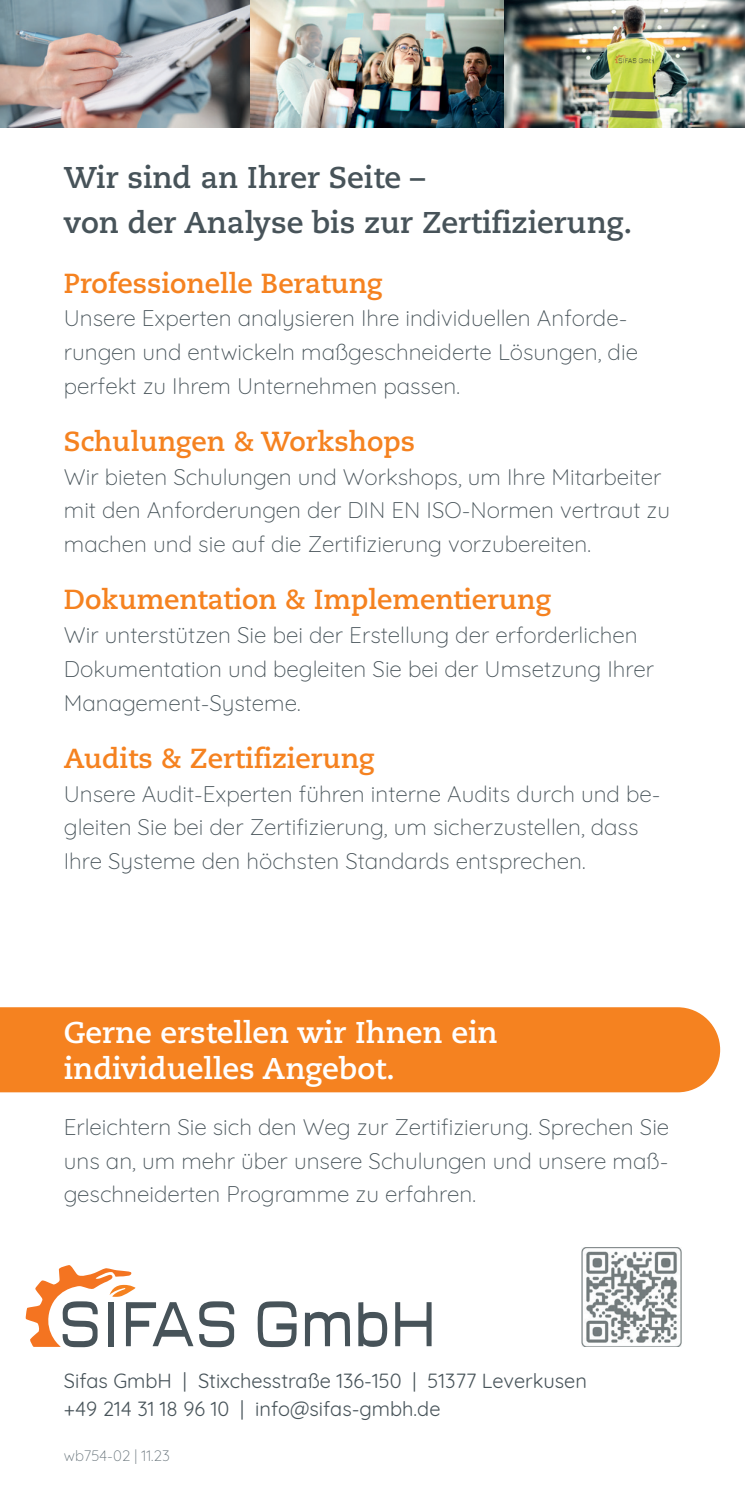
<style>
.page{position:relative;width:745px;height:1489px;background:#fff}
.page>*{position:absolute;margin:0;border:0;box-sizing:border-box;transform-origin:0 0}
.t1{font:700 30px/45px "Caecilia LT Pro 75";color:#475359}
.t2{font:700 30px/36px "Caecilia LT Pro 75";color:#fff}
.t3{font:700 27.5px "Caecilia LT Pro 75";color:#f58220}
.t4{font:300 22.5px/33.8px "Quicksand";color:#475359}
.t5{font:20px/28px "Quicksand";color:#475359}
.t6{font:300 15px "Quicksand";color:#68747b}
</style>
<div class="page">
<svg style="left:257px;top:1301px;width:39px;height:45px"></svg>
<svg style="left:358px;top:1302px;width:29px;height:45px"></svg>
<svg style="left:395px;top:1302px;width:36px;height:43px"></svg>
<svg style="left:305px;top:1311px;width:45px;height:34px"></svg>
<svg style="left:25px;top:1265px;width:168px;height:82px"></svg>
<svg style="left:199px;top:1301px;width:35px;height:46px"></svg>
<img style="left:581px;top:1247px;width:99px;height:99px">
<div style="left:0;top:1007px;width:719px;height:85px;background:#f58220"></div>
<img style="left:0;top:0;width:250px;height:128px">
<img style="left:250px;top:0;width:254px;height:128px">
<img style="left:504px;top:0;width:240px;height:128px">
<h1 class="t1" style="left:64px;top:154px;width:569px">Wir sind an Ihrer Seite –<br>von der Analyse bis zur Zertifizierung.</h1>
<p class="t3" style="left:64px;top:264px;width:320px">Professionelle Beratung</p>
<p class="t4" style="left:64px;top:299px;width:575px">Unsere Experten analysieren Ihre individuellen Anforde&shy;rungen und entwickeln maßgeschneiderte Lösungen, die perfekt zu Ihrem Unternehmen passen.</p>
<p class="t3" style="left:64px;top:422px;width:352px">Schulungen &amp; Workshops</p>
<p class="t4" style="left:64px;top:457px;width:607px">Wir bieten Schulungen und Workshops, um Ihre Mitarbeiter mit den Anforderungen der DIN EN ISO-Normen vertraut zu machen und sie auf die Zertifizierung vorzubereiten.</p>
<p class="t3" style="left:64px;top:581px;width:488px">Dokumentation &amp; Implementierung</p>
<p class="t4" style="left:64px;top:616px;width:591px">Wir unterstützen Sie bei der Erstellung der erforderlichen<br>Dokumentation und begleiten Sie bei der Umsetzung Ihrer<br>Management-Systeme.</p>
<p class="t3" style="left:64px;top:739px;width:312px">Audits &amp; Zertifizierung</p>
<p class="t4" style="left:64px;top:774px;width:598px">Unsere Audit-Experten führen interne Audits durch und be&shy;gleiten Sie bei der Zertifizierung, um sicherzustellen, dass<br>Ihre Systeme den höchsten Standards entsprechen.</p>
<h1 class="t2" style="left:64px;top:1013px;width:435px">Gerne erstellen wir Ihnen ein individuelles Angebot.</h1>
<p class="t4" style="left:64px;top:1107px;width:606px;text-align:justify">Erleichtern Sie sich den Weg zur Zertifizierung. Sprechen Sie uns an, um mehr über unsere Schulungen und unsere maß&shy;geschneiderten Programme zu erfahren.</p>
<p class="t5" style="left:64px;top:1364px;width:524px">Sifas GmbH | Stixchesstraße 136-150 | 51377 Leverkusen +49 214 31 18 96 10 | info@sifas-gmbh.de</p>
<p class="t6" style="left:64px;top:1443px;width:108px">wb754-02 | 11.23</p>
</div>
